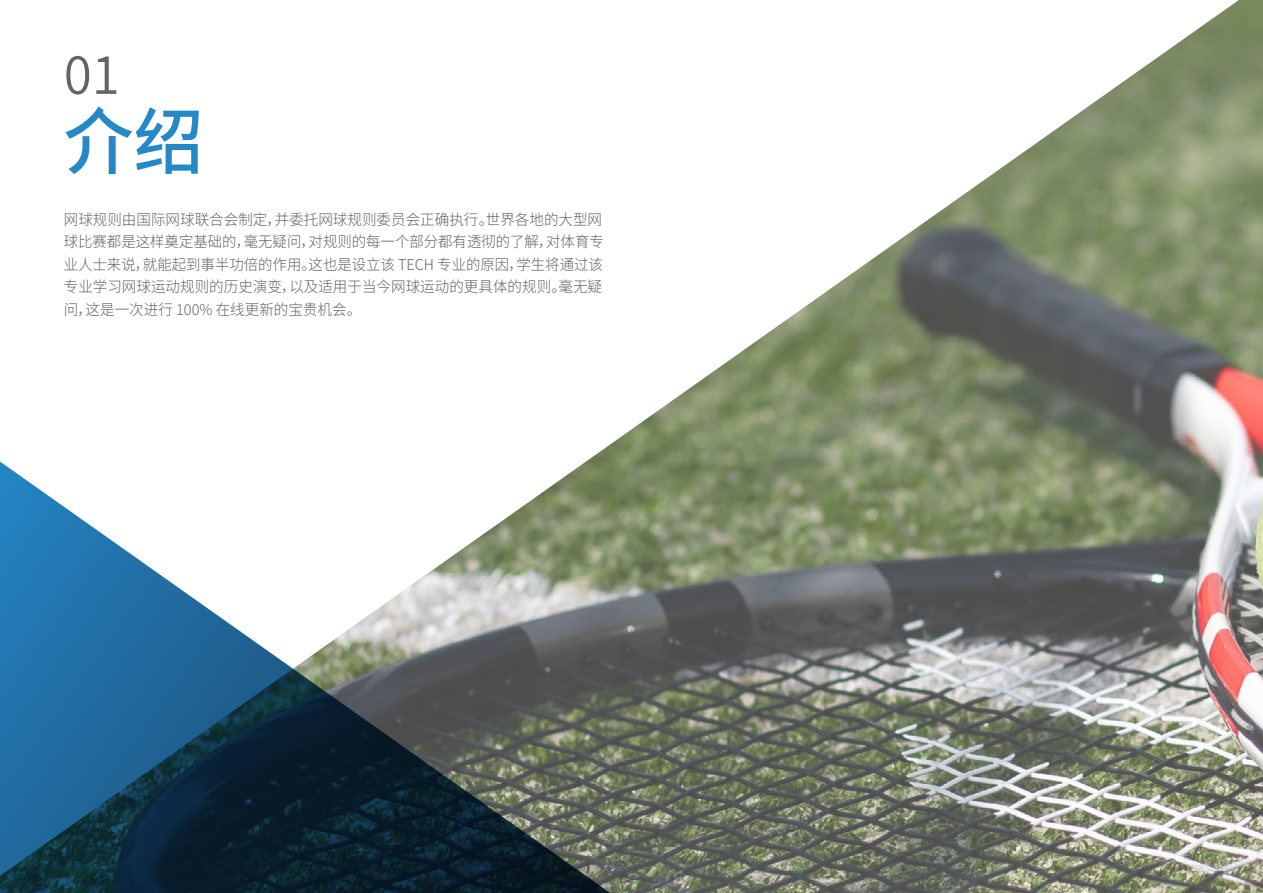
<style>
.page{position:relative;width:1263px;height:893px;background:#fff}
.page>*{position:absolute;margin:0;border:0;box-sizing:border-box;transform-origin:0 0}
.t1{font:500 72px "Source Han Sans CN";color:#2488c9}
.t2{font:52.5px "Source Han Sans CN";color:#61646a}
.t3{font:300 15px/22.5px "Source Han Sans CN";color:#61646a;text-align:justify}
</style>
<div class="page">
<img style="left:608px;top:0;width:655px;height:893px">
<svg style="left:0;top:446px;width:640px;height:447px"></svg>
<h2 class="t2" style="left:64px;top:45px;width:57px">01</h2>
<h1 class="t1" style="left:64px;top:101px;width:141px">介绍</h1>
<p class="t3" style="left:64px;top:208px;width:542px">网球规则由国际网球联合会制定，并委托网球规则委员会正确执行。世界各地的大型网球比赛都是这样奠定基础的，毫无疑问，对规则的每一个部分都有透彻的了解，对体育专业人士来说，就能起到事半功倍的作用。这也是设立该 TECH 专业的原因，学生将通过该专业学习网球运动规则的历史演变，以及适用于当今网球运动的更具体的规则。毫无疑问，这是一次进行 100% 在线更新的宝贵机会。</p>
</div>
